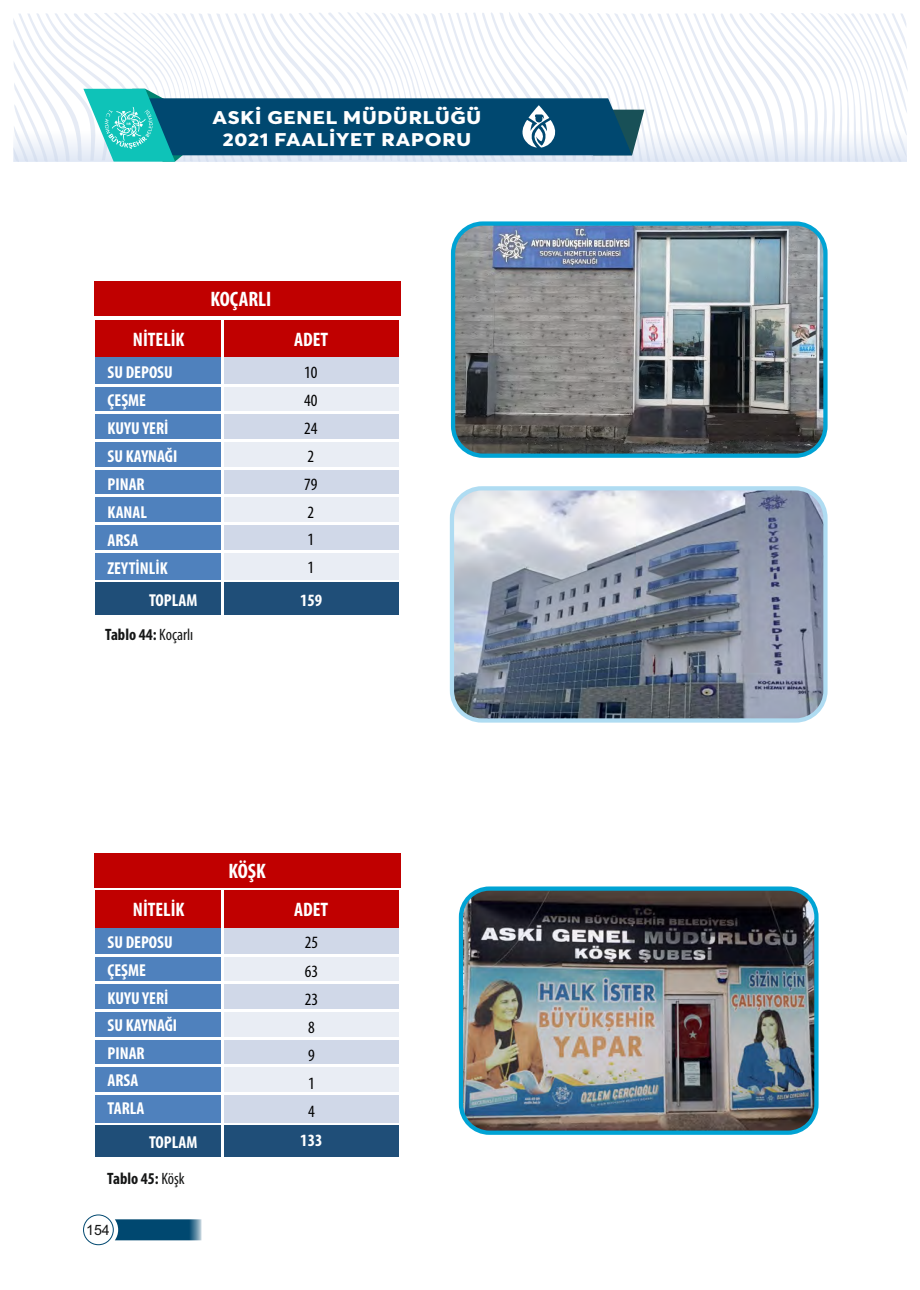
<style>
.page{position:relative;width:920px;height:1290px;background:#fff}
.page>*{position:absolute;margin:0;border:0;box-sizing:border-box;transform-origin:0 0}
.t1{font:700 condensed 21px "Myriad Pro";color:#fff}
.t2{font:700 condensed 19.65px "Myriad Pro";color:#fff}
.t3{font:800 18.15px/22.8px "Averta";letter-spacing:.04em;color:#fff;text-align:center;scale:1.16 1}
.t4{font:700 condensed 17.25px/27.9px "Myriad Pro";color:#fff}
.t5{font:condensed 17.25px/27.9px "Myriad Pro";color:#000}
.t6{font:700 condensed 16.5px "Myriad Pro";color:#151616}
.t7{font:14.25px "Arial";color:#151616}
.s1{font-weight:400}
</style>
<div class="page">
<svg style="left:13px;top:12px;width:895px;height:150px"></svg>
<div style="left:83px;top:1214px;width:31px;height:31px;background:#fff;border:1px solid #004870;border-radius:50%"></div>
<svg style="left:115px;top:1219px;width:87px;height:21px;background:#18597d"></svg>
<svg style="left:83px;top:89px;width:561px;height:73px;background:#3f809a"></svg>
<div style="left:94px;top:853px;width:307px;height:35px;background:#c00000"></div>
<div style="left:94px;top:281px;width:307px;height:35px;background:#c00000"></div>
<div style="left:95px;top:319px;width:306px;height:40px;background:#c00000"></div>
<div style="left:95px;top:357px;width:129px;height:29px;background:#4f81bd"></div>
<div style="left:223px;top:357px;width:178px;height:29px;background:#d0d8e8"></div>
<div style="left:95px;top:385px;width:129px;height:29px;background:#4f81bd"></div>
<div style="left:223px;top:385px;width:178px;height:29px;background:#e9edf4"></div>
<div style="left:95px;top:413px;width:129px;height:29px;background:#4f81bd"></div>
<div style="left:223px;top:413px;width:178px;height:29px;background:#d0d8e8"></div>
<div style="left:95px;top:440px;width:129px;height:29px;background:#4f81bd"></div>
<div style="left:223px;top:440px;width:178px;height:29px;background:#e9edf4"></div>
<div style="left:95px;top:468px;width:129px;height:29px;background:#4f81bd"></div>
<div style="left:223px;top:468px;width:178px;height:29px;background:#d0d8e8"></div>
<div style="left:95px;top:496px;width:129px;height:29px;background:#4f81bd"></div>
<div style="left:223px;top:496px;width:178px;height:29px;background:#e9edf4"></div>
<div style="left:95px;top:523px;width:129px;height:29px;background:#4f81bd"></div>
<div style="left:223px;top:523px;width:178px;height:29px;background:#d0d8e8"></div>
<div style="left:95px;top:551px;width:129px;height:29px;background:#4f81bd"></div>
<div style="left:223px;top:551px;width:178px;height:29px;background:#e9edf4"></div>
<div style="left:95px;top:583px;width:306px;height:34px;background:#1f4e78"></div>
<hr style="left:95px;top:384px;width:306px;height:2px;background:#fff">
<hr style="left:95px;top:412px;width:306px;height:2px;background:#fff">
<hr style="left:95px;top:439px;width:306px;height:3px;background:#fff">
<hr style="left:95px;top:467px;width:306px;height:2px;background:#fff">
<hr style="left:95px;top:495px;width:306px;height:2px;background:#fff">
<hr style="left:95px;top:522px;width:306px;height:3px;background:#fff">
<hr style="left:95px;top:550px;width:306px;height:2px;background:#fff">
<hr style="left:222px;top:319px;width:2px;height:298px;background:#fff">
<hr style="left:95px;top:615px;width:306px;height:2px;background:#fff">
<hr style="left:399px;top:319px;width:2px;height:298px;background:#fff">
<div style="left:95px;top:889px;width:306px;height:40px;background:#c00000"></div>
<div style="left:95px;top:928px;width:129px;height:28px;background:#4f81bd"></div>
<div style="left:223px;top:928px;width:178px;height:28px;background:#d0d8e8"></div>
<div style="left:95px;top:955px;width:129px;height:29px;background:#4f81bd"></div>
<div style="left:223px;top:955px;width:178px;height:29px;background:#e9edf4"></div>
<div style="left:95px;top:983px;width:129px;height:29px;background:#4f81bd"></div>
<div style="left:223px;top:983px;width:178px;height:29px;background:#d0d8e8"></div>
<div style="left:95px;top:1011px;width:129px;height:28px;background:#4f81bd"></div>
<div style="left:223px;top:1011px;width:178px;height:28px;background:#e9edf4"></div>
<div style="left:95px;top:1038px;width:129px;height:29px;background:#4f81bd"></div>
<div style="left:223px;top:1038px;width:178px;height:29px;background:#d0d8e8"></div>
<div style="left:95px;top:1066px;width:129px;height:29px;background:#4f81bd"></div>
<div style="left:223px;top:1066px;width:178px;height:29px;background:#e9edf4"></div>
<div style="left:95px;top:1093px;width:129px;height:29px;background:#4f81bd"></div>
<div style="left:223px;top:1093px;width:178px;height:29px;background:#d0d8e8"></div>
<div style="left:95px;top:1125px;width:306px;height:35px;background:#1f4e78"></div>
<hr style="left:95px;top:954px;width:306px;height:2px;background:#fff">
<hr style="left:95px;top:982px;width:306px;height:2px;background:#fff">
<hr style="left:95px;top:1009px;width:306px;height:3px;background:#fff">
<hr style="left:95px;top:1037px;width:306px;height:2px;background:#fff">
<hr style="left:95px;top:1065px;width:306px;height:2px;background:#fff">
<hr style="left:95px;top:1092px;width:306px;height:3px;background:#fff">
<hr style="left:222px;top:889px;width:2px;height:271px;background:#fff">
<hr style="left:95px;top:1157px;width:306px;height:3px;background:#fff">
<hr style="left:399px;top:889px;width:2px;height:271px;background:#fff">
<img style="left:461px;top:889px;width:355px;height:244px;border-radius:28px">
<div style="left:459px;top:886px;width:359px;height:249px;border:4px solid #00a3d4;border-radius:28px"></div>
<img style="left:453px;top:224px;width:372px;height:232px;border-radius:30px">
<div style="left:451px;top:221px;width:377px;height:237px;border:4px solid #00a3d4;border-radius:30px"></div>
<img style="left:452px;top:488px;width:373px;height:232px;border-radius:30px">
<div style="left:450px;top:486px;width:378px;height:237px;border:4px solid #afdcf2;border-radius:30px"></div>
<p class="t3" style="left:212px;top:107px;width:233px">ASKİ GENEL MÜDÜRLÜĞÜ<br>2021 FAALİYET RAPORU</p>
<p class="t1" style="left:210px;top:290px;width:62px">KOÇARLI</p>
<p class="t2" style="left:133px;top:331px;width:53px">NİTELİK</p>
<p class="t2" style="left:294px;top:331px;width:36px">ADET</p>
<p class="t4" style="left:108px;top:360px;width:71px">SU DEPOSU<br>ÇEŞME<br>KUYU YERİ<br>SU KAYNAĞI<br>PINAR<br>KANAL<br>ARSA<br>ZEYTİNLİK</p>
<p class="t4" style="left:149px;top:587px;width:50px">TOPLAM</p>
<p class="t5" style="left:304px;top:360px;width:15px">10<br>40<br>24<br>2<br>79<br>2<br>1<br>1</p>
<p class="t4" style="left:300px;top:587px;width:24px">159</p>
<p class="t6" style="left:105px;top:627px;width:90px">Tablo 44: <span class="s1">Koçarlı</span></p>
<p class="t1" style="left:228px;top:863px;width:39px">KÖŞK</p>
<p class="t2" style="left:133px;top:901px;width:53px">NİTELİK</p>
<p class="t2" style="left:294px;top:901px;width:36px">ADET</p>
<p class="t4" style="left:108px;top:930px;width:71px">SU DEPOSU<br>ÇEŞME<br>KUYU YERİ<br>SU KAYNAĞI<br>PINAR<br>ARSA<br>TARLA</p>
<p class="t4" style="left:149px;top:1130px;width:50px">TOPLAM</p>
<p class="t6" style="left:107px;top:1171px;width:79px">Tablo 45: <span class="s1">Köşk</span></p>
<p class="t7" style="left:86px;top:1224px;width:25px">154</p>
<p class="t5" style="left:305px;top:930px;width:15px">25<br>63<br>23<br>8<br>9<br>1<br>4</p>
<p class="t4" style="left:300px;top:1127px;width:24px">133</p>
</div>
